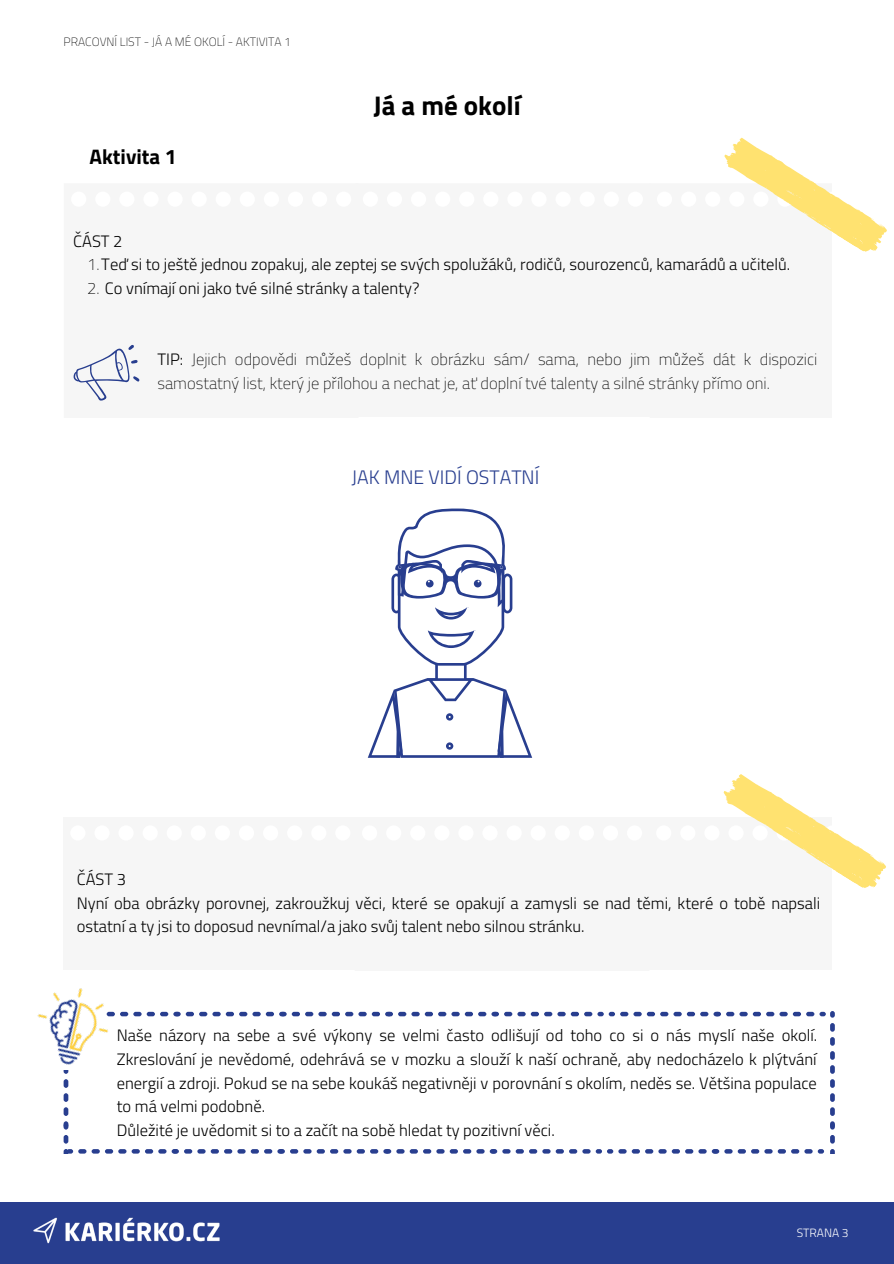
<style>
.page{position:relative;width:894px;height:1264px;background:#fff}
.page>*{position:absolute;margin:0;border:0;box-sizing:border-box;transform-origin:0 0}
.t1{font:700 27px "Titillium Web";color:#000}
.t2{font:700 21px "Titillium Web";color:#000}
.t3{font:300 19.5px "Titillium Web";color:#283e8f}
.t4{font:300 16.5px/23.7px "Titillium Web";color:#000;text-align:justify}
.t5{font:100 16.5px/23.7px "Titillium Web";color:#000}
.t6{font:100 12px "Titillium Web";color:#000}
.t7{font:300 12px "Titillium Web";color:#fff}
.s1{font-weight:100}
.s2{font-weight:300}
</style>
<div class="page">
<div style="left:0;top:1201px;width:893px;height:62px;background:#283e8f"></div>
<hr style="left:370px;top:245px;width:264px;height:1px;background:#f6f6f6">
<hr style="left:370px;top:275px;width:264px;height:1px;background:#f6f6f6">
<hr style="left:370px;top:305px;width:264px;height:2px;background:#f6f6f6">
<hr style="left:370px;top:336px;width:264px;height:1px;background:#f6f6f6">
<hr style="left:370px;top:366px;width:264px;height:1px;background:#f6f6f6">
<hr style="left:370px;top:396px;width:264px;height:1px;background:#f6f6f6">
<svg style="left:724px;top:137px;width:163px;height:115px"></svg>
<img style="left:17px;top:1201px;width:219px;height:43px">
<hr style="left:79px;top:245px;width:264px;height:1px;background:#f6f6f6">
<hr style="left:79px;top:275px;width:264px;height:1px;background:#f6f6f6">
<hr style="left:79px;top:305px;width:264px;height:2px;background:#f6f6f6">
<hr style="left:79px;top:336px;width:264px;height:1px;background:#f6f6f6">
<hr style="left:79px;top:366px;width:264px;height:1px;background:#f6f6f6">
<hr style="left:79px;top:396px;width:264px;height:1px;background:#f6f6f6">
<svg style="left:368px;top:508px;width:164px;height:249px"></svg>
<svg style="left:73px;top:345px;width:67px;height:56px"></svg>
<img style="left:37px;top:988px;width:85px;height:85px">
<svg style="left:723px;top:774px;width:163px;height:114px"></svg>
<svg style="left:292px;top:1011px;width:428px;height:5px"></svg>
<svg style="left:105px;top:1011px;width:181px;height:5px"></svg>
<svg style="left:726px;top:1011px;width:108px;height:6px"></svg>
<svg style="left:830px;top:1023px;width:4px;height:92px"></svg>
<svg style="left:830px;top:1121px;width:4px;height:32px"></svg>
<svg style="left:64px;top:1070px;width:4px;height:45px"></svg>
<svg style="left:64px;top:1121px;width:759px;height:32px"></svg>
<p class="t6" style="left:64px;top:33px;width:229px">PRACOVNÍ LIST - JÁ A MÉ OKOLÍ - AKTIVITA 1</p>
<p class="t2" style="left:89px;top:140px;width:89px">Aktivita 1</p>
<p class="t4" style="left:73px;top:228px;width:51px">ČÁST 2</p>
<p class="t1" style="left:373px;top:84px;width:149px">Já a mé okolí</p>
<p class="t4" style="left:87px;top:252px;width:704px"><span class="s1">1.</span>Teď si to ještě jednou zopakuj, ale zeptej se svých spolužáků, rodičů, sourozenců, kamarádů a učitelů.</p>
<p class="t4" style="left:87px;top:276px;width:333px"><span class="s1">2.</span> Co vnímají oni jako tvé silné stránky a talenty?</p>
<p class="t5" style="left:157px;top:347px;width:661px"><span class="s2">TIP:</span> Jejich odpovědi můžeš doplnit k obrázku sám/ sama, nebo jim můžeš dát k dispozici samostatný list, který je přílohou a nechat je, ať doplní tvé talenty a silné stránky přímo oni.</p>
<p class="t3" style="left:351px;top:462px;width:189px">JAK MNE VIDÍ OSTATNÍ</p>
<p class="t4" style="left:77px;top:866px;width:51px">ČÁST 3</p>
<p class="t4" style="left:77px;top:890px;width:744px">Nyní oba obrázky porovnej, zakroužkuj věci, které se opakují a zamysli se nad těmi, které o tobě napsali ostatní a ty jsi to doposud nevnímal/a jako svůj talent nebo silnou stránku.</p>
<p class="t4" style="left:117px;top:1023px;width:701px">Naše názory na sebe a své výkony se velmi často odlišují od toho co si o nás myslí naše okolí.<br>Zkreslování je nevědomé, odehrává se v mozku a slouží k naší ochraně, aby nedocházelo k plýtvání energií a zdroji. Pokud se na sebe koukáš negativněji v porovnání s okolím, neděs se. Většina populace to má velmi podobně.</p>
<p class="t4" style="left:117px;top:1117px;width:439px">Důležité je uvědomit si to a začít na sobě hledat ty pozitivní věci.</p>
<p class="t7" style="left:796px;top:1223px;width:53px">STRANA 3</p>
</div>
